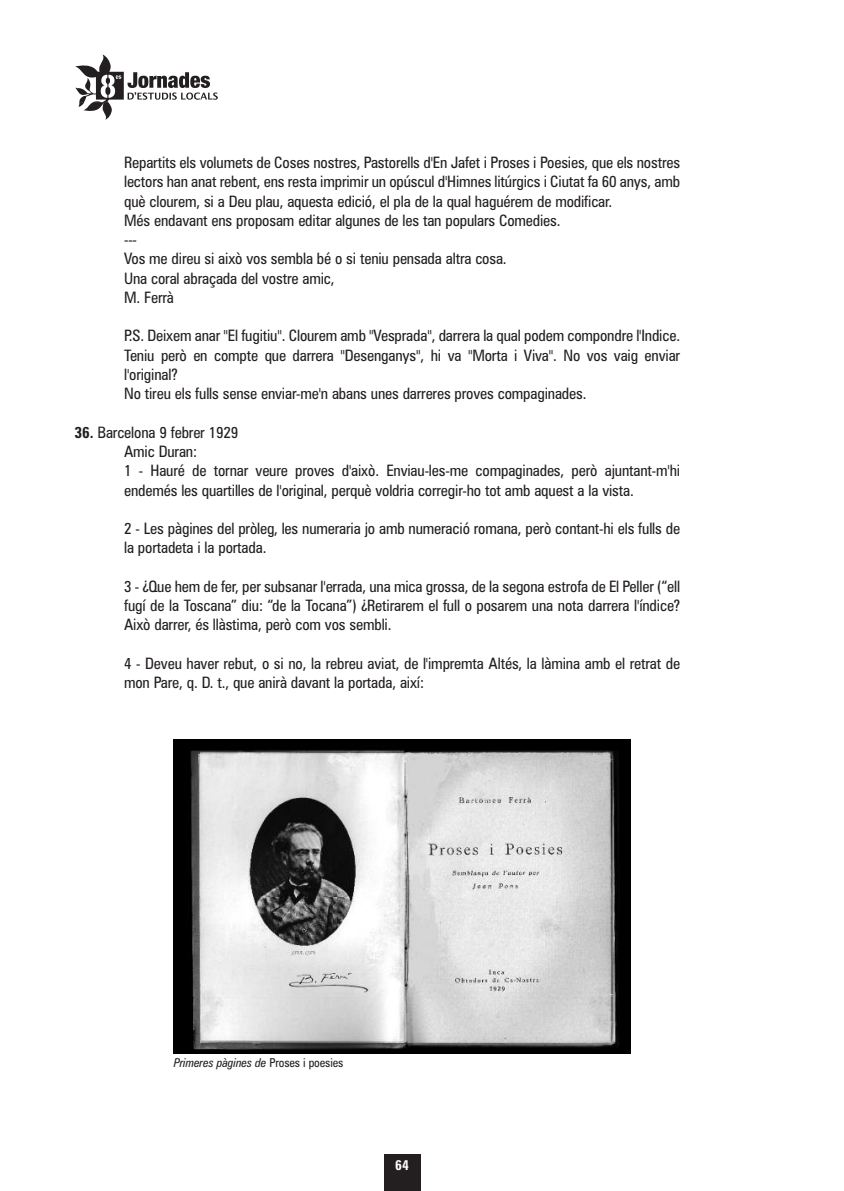
<style>
.page{position:relative;width:844px;height:1191px;background:#fff}
.page>*{position:absolute;margin:0;border:0;box-sizing:border-box;transform-origin:0 0}
.t1{font:condensed 15.75px/19.2px "Zurich BT";letter-spacing:-.01em;color:#231f20}
.t2{font:700 condensed 14px "Zurich BT";color:#fff}
.t3{font:italic condensed 12.25px "Zurich BT";letter-spacing:-.01em;color:#231f20}
.s1{font-weight:700}
.s2{font-style:normal}
</style>
<div class="page">
<img style="left:174px;top:739px;width:456px;height:315px">
<div style="left:384px;top:1154px;width:36px;height:37px;background:#231f20"></div>
<svg style="left:75px;top:54px;width:143px;height:66px"></svg>
<p class="t1" style="left:124px;top:154px;width:557px">Repartits els volumets de Coses nostres, Pastorells d'En Jafet i Proses i Poesies, que els nostres lectors han anat rebent, ens resta imprimir un opúscul d'Himnes litúrgics i Ciutat fa 60 anys, amb què clourem, si a Deu plau, aquesta edició, el pla de la qual haguérem de modificar.<br>Més endavant ens proposam editar algunes de les tan populars Comedies.<br>---<br>Vos me direu si això vos sembla bé o si teniu pensada altra cosa.<br>Una coral abraçada del vostre amic,<br>M. Ferrà</p>
<p class="t1" style="left:124px;top:328px;width:557px">P.S. Deixem anar "El fugitiu". Clourem amb "Vesprada", darrera la qual podem compondre l'Indice.<br>Teniu però en compte que darrera "Desenganys", hi va "Morta i Viva". No vos vaig enviar l'original?<br>No tireu els fulls sense enviar-me'n abans unes darreres proves compaginades.</p>
<p class="t1" style="left:124px;top:424px;width:557px;text-indent:-50px"><span class="s1">36.</span> Barcelona 9 febrer 1929<br>Amic Duran:<br>1 - Hauré de tornar veure proves d'això. Enviau-les-me compaginades, però ajuntant-m'hi endemés les quartilles de l'original, perquè voldria corregir-ho tot amb aquest a la vista.</p>
<p class="t1" style="left:124px;top:520px;width:557px">2 - Les pàgines del pròleg, les numeraria jo amb numeració romana, però contant-hi els fulls de la portadeta i la portada.</p>
<p class="t1" style="left:124px;top:578px;width:557px;text-align:justify">3 - ¿Que hem de fer, per subsanar l'errada, una mica grossa, de la segona estrofa de El Peller (“ell fugí de la Toscana” diu: “de la Tocana”) ¿Retirarem el full o posarem una nota darrera l'índice?<br>Això darrer, és llàstima, però com vos sembli.</p>
<p class="t1" style="left:124px;top:655px;width:557px">4 - Deveu haver rebut, o si no, la rebreu aviat, de l'impremta Altés, la làmina amb el retrat de mon Pare, q. D. t., que anirà davant la portada, així:</p>
<p class="t3" style="left:174px;top:1058px;width:171px">Primeres pàgines de <span class="s2">Proses i poesies</span></p>
<p class="t2" style="left:395px;top:1160px;width:15px">64</p>
</div>
